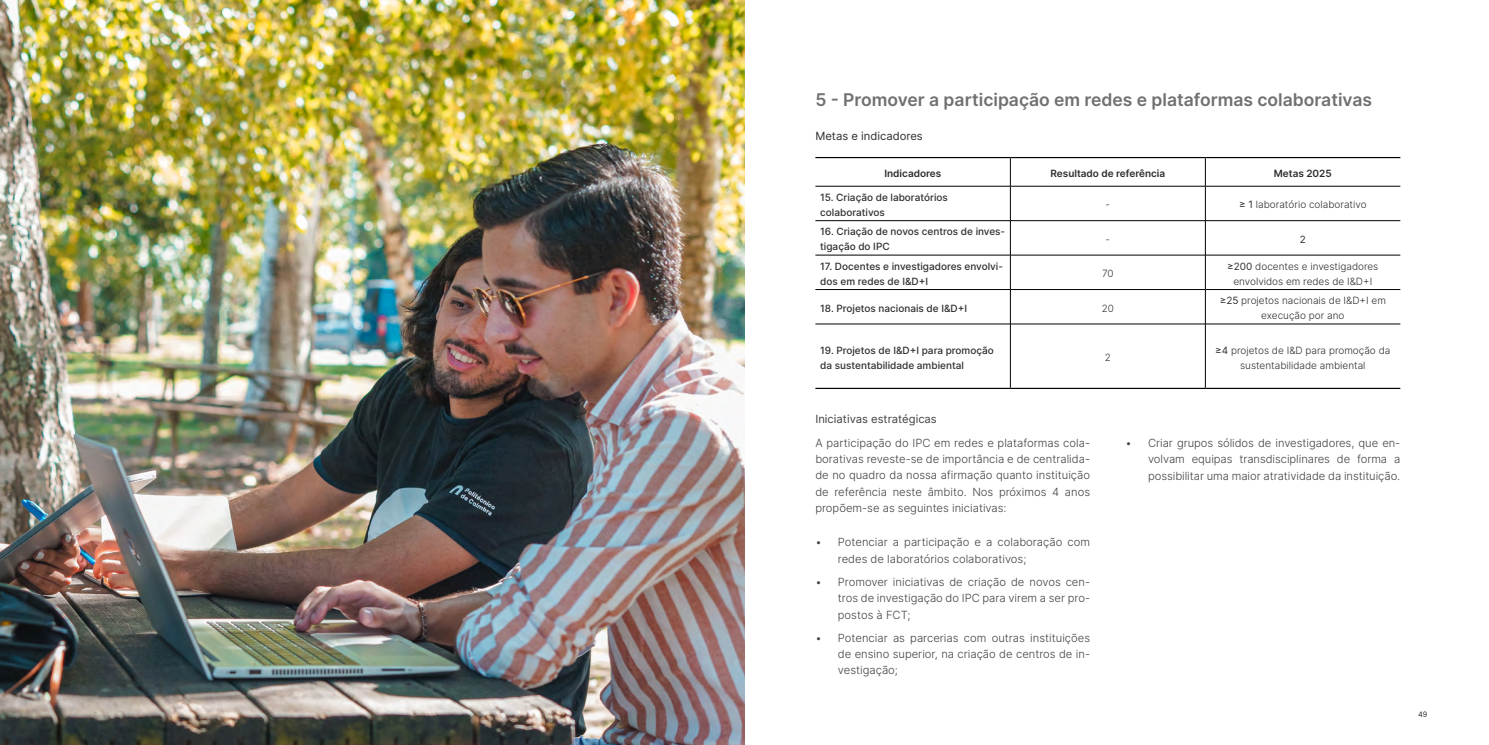
<style>
.page{position:relative;width:1489px;height:745px;background:#fff}
.page>*{position:absolute;margin:0;border:0;box-sizing:border-box;transform-origin:0 0}
.t1{font:600 17.5px "Inter";color:#717070}
.t2{font:300 11.25px/16.2px "Inter";color:#414140;text-align:justify}
.t3{font:11.25px "Inter";color:#414140}
.t4{font:11.25px "Inter";color:#2d2d2c}
.t5{font:500 10px/15px "Inter";color:#2d2d2c}
.t6{font:300 10px/15px "Inter";color:#2d2d2c;text-align:center}
.t7{font:600 10px "Inter";color:#2d2d2c}
.t8{font:10px "Inter";color:#2d2d2c}
.t9{font:7.5px "Inter";color:#2d2d2c}
.s1{font-weight:400}
</style>
<div class="page">
<svg style="left:1010px;top:158px;width:1px;height:28px"></svg>
<svg style="left:1205px;top:158px;width:1px;height:28px"></svg>
<hr style="left:1010px;top:186px;width:1px;height:34px;background:#000">
<hr style="left:1205px;top:186px;width:1px;height:34px;background:#000">
<hr style="left:1010px;top:221px;width:1px;height:34px;background:#000">
<hr style="left:1205px;top:221px;width:1px;height:34px;background:#000">
<hr style="left:1010px;top:255px;width:1px;height:34px;background:#000">
<hr style="left:1205px;top:255px;width:1px;height:34px;background:#000">
<hr style="left:1010px;top:289px;width:1px;height:34px;background:#000">
<hr style="left:1205px;top:289px;width:1px;height:34px;background:#000">
<hr style="left:1010px;top:324px;width:1px;height:63px;background:#000">
<hr style="left:1205px;top:324px;width:1px;height:63px;background:#000">
<hr style="left:815px;top:157px;width:195px;height:1px;background:#000">
<hr style="left:1010px;top:157px;width:195px;height:1px;background:#000">
<hr style="left:1205px;top:157px;width:195px;height:1px;background:#000">
<hr style="left:815px;top:186px;width:195px;height:1px;background:#000">
<hr style="left:1010px;top:186px;width:195px;height:1px;background:#000">
<hr style="left:1205px;top:186px;width:195px;height:1px;background:#000">
<hr style="left:815px;top:387px;width:195px;height:2px;background:#000">
<hr style="left:1010px;top:387px;width:195px;height:2px;background:#000">
<hr style="left:1205px;top:387px;width:195px;height:2px;background:#000">
<hr style="left:815px;top:220px;width:195px;height:1px;background:#000">
<hr style="left:1010px;top:220px;width:195px;height:1px;background:#000">
<hr style="left:1205px;top:220px;width:195px;height:1px;background:#000">
<hr style="left:815px;top:255px;width:195px;height:1px;background:#000">
<hr style="left:1010px;top:255px;width:195px;height:1px;background:#000">
<hr style="left:1205px;top:255px;width:195px;height:1px;background:#000">
<hr style="left:815px;top:289px;width:195px;height:1px;background:#000">
<hr style="left:1010px;top:289px;width:195px;height:1px;background:#000">
<hr style="left:1205px;top:289px;width:195px;height:1px;background:#000">
<hr style="left:815px;top:323px;width:195px;height:1px;background:#000">
<hr style="left:1010px;top:323px;width:195px;height:1px;background:#000">
<hr style="left:1205px;top:323px;width:195px;height:1px;background:#000">
<img style="left:0;top:0;width:744px;height:744px">
<h1 class="t1" style="left:815px;top:86px;width:558px">5 - Promover a participação em redes e plataformas colaborativas</h1>
<p class="t4" style="left:815px;top:127px;width:109px">Metas e indicadores</p>
<p class="t7" style="left:884px;top:166px;width:58px">Indicadores</p>
<p class="t7" style="left:1050px;top:166px;width:116px">Resultado de referência</p>
<p class="t7" style="left:1273px;top:166px;width:59px">Metas 2025</p>
<p class="t5" style="left:820px;top:189px;width:129px">15. Criação de laboratórios colaborativos</p>
<p class="t6" style="left:1105px;top:197px;width:6px">-</p>
<p class="t6" style="left:1238px;top:197px;width:129px"><span class="s1">≥ 1</span> laboratório colaborativo</p>
<p class="t5" style="left:820px;top:224px;width:186px">16. Criação de novos centros de inves&shy;tigação do IPC</p>
<p class="t6" style="left:1105px;top:231px;width:6px">-</p>
<p class="t8" style="left:1299px;top:232px;width:8px">2</p>
<p class="t5" style="left:820px;top:258px;width:184px">17. Docentes e investigadores envolvi&shy;dos em redes de I&amp;D+I</p>
<p class="t6" style="left:1101px;top:266px;width:13px">70</p>
<p class="t6" style="left:1227px;top:258px;width:153px"><span class="s1">≥200</span> docentes e investigadores envolvidos em redes de I&amp;D+I</p>
<p class="t5" style="left:820px;top:300px;width:148px">18. Projetos nacionais de I&amp;D+I</p>
<p class="t6" style="left:1101px;top:300px;width:14px">20</p>
<p class="t6" style="left:1219px;top:292px;width:168px"><span class="s1">≥25</span> projetos nacionais de I&amp;D+I em execução por ano</p>
<p class="t5" style="left:820px;top:342px;width:175px">19. Projetos de I&amp;D+I para promoção da sustentabilidade ambiental</p>
<p class="t6" style="left:1104px;top:349px;width:8px">2</p>
<p class="t6" style="left:1215px;top:342px;width:176px"><span class="s1">≥4</span> projetos de I&amp;D para promoção da sustentabilidade ambiental</p>
<p class="t3" style="left:815px;top:411px;width:123px">Iniciativas estratégicas</p>
<p class="t2" style="left:815px;top:434px;width:276px">A participação do IPC em redes e plataformas cola&shy;borativas reveste-se de importância e de centralida&shy;de no quadro da nossa afirmação quanto instituição de referência neste âmbito. Nos próximos 4 anos propõem-se as seguintes iniciativas:</p>
<p class="t2" style="left:837px;top:533px;width:254px;text-indent:-22px">• Potenciar a participação e a colaboração com redes de laboratórios colaborativos;</p>
<p class="t2" style="left:837px;top:573px;width:254px;text-indent:-22px">• Promover iniciativas de criação de novos cen&shy;tros de investigação do IPC para virem a ser pro&shy;postos à FCT;</p>
<p class="t2" style="left:837px;top:629px;width:254px;text-indent:-22px">• Potenciar as parcerias com outras instituições de ensino superior, na criação de centros de in&shy;vestigação;</p>
<p class="t2" style="left:1147px;top:434px;width:254px;text-indent:-22px">• Criar grupos sólidos de investigadores, que en&shy;volvam equipas transdisciplinares de forma a possibilitar uma maior atratividade da instituição.</p>
<p class="t9" style="left:1417px;top:708px;width:11px">49</p>
</div>
